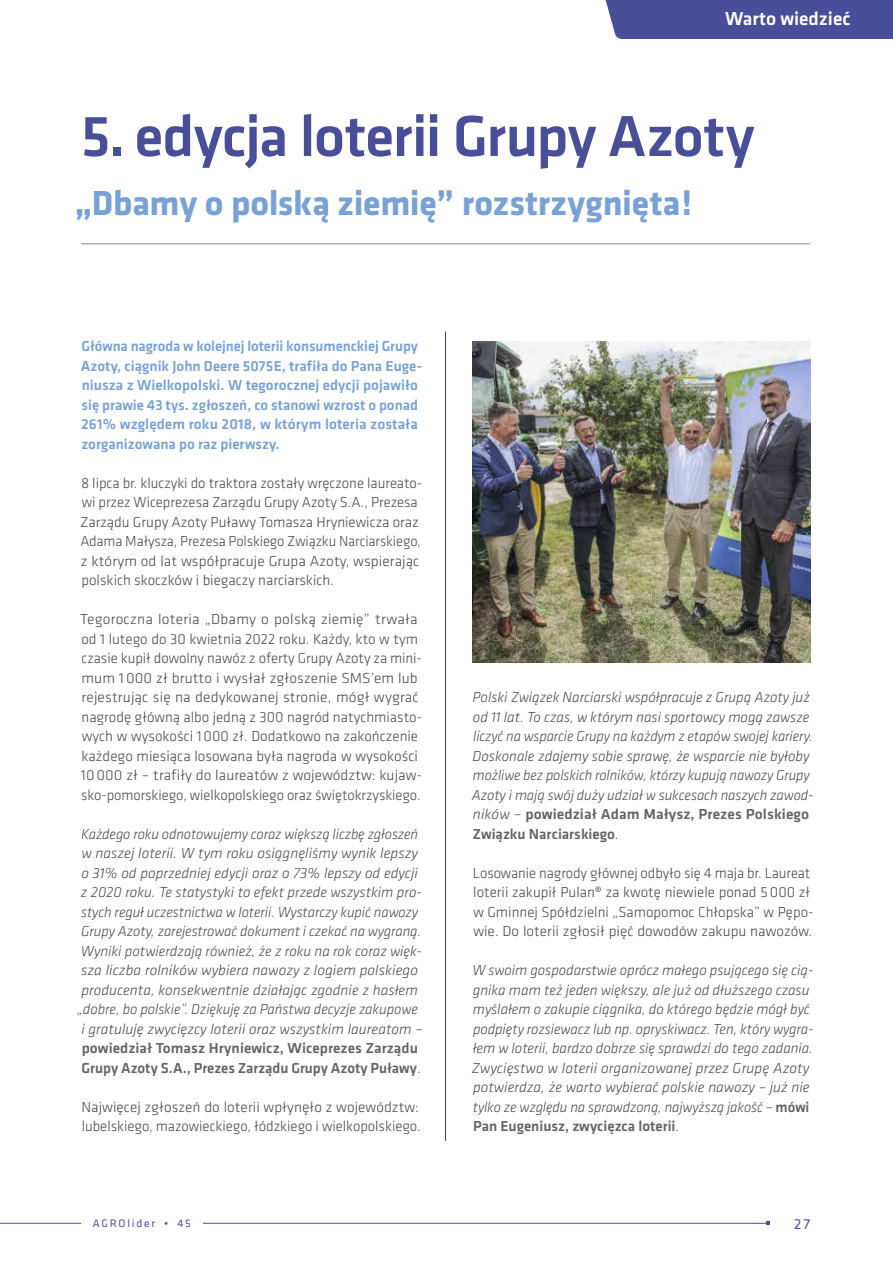
<style>
.page{position:relative;width:893px;height:1263px;background:#fff}
.page>*{position:absolute;margin:0;border:0;box-sizing:border-box;transform-origin:0 0}
.t1{font:500 60px "Klavika Basic";letter-spacing:-.015em;color:#484f98}
.t2{font:700 36px "Klavika Basic";letter-spacing:-.01em;color:#78a1d5}
.t3{font:500 19.5px "Klavika Basic";color:#fff}
.t4{font:italic 300 15px/19.5px "Klavika Basic";color:#484848}
.t5{font:300 15px/19.5px "Klavika Basic";color:#484848}
.t6{font:500 15px/19.5px "Klavika Basic";color:#78a1d5}
.t7{font:15px "Klavika Basic";color:#484f98}
.t8{font:11.25px "Klavika Basic";letter-spacing:.16em;color:#484f98}
.s1{font-style:normal}
.s2{font-weight:500;font-style:normal;color:#636363}
.s3{font-weight:400}
</style>
<div class="page">
<div style="left:605px;top:0;width:288px;height:39px;background:#484f98"></div>
<hr style="left:0;top:1223px;width:768px;height:1px;background:#484f98">
<div style="left:81px;top:1209px;width:122px;height:20px;background:#fff"></div>
<hr style="left:81px;top:243px;width:729px;height:1px;background:#939393">
<hr style="left:445px;top:332px;width:1px;height:809px;background:#484848">
<img style="left:472px;top:341px;width:338px;height:322px">
<h3 class="t3" style="left:725px;top:5px;width:127px">Warto wiedzieć</h3>
<h1 class="t1" style="left:81px;top:96px;width:675px">5. edycja loterii Grupy Azoty</h1>
<h2 class="t2" style="left:75px;top:177px;width:619px">„Dbamy o polską ziemię” rozstrzygnięta!</h2>
<p class="t6" style="left:81px;top:336px;width:343px">Główna nagroda w kolejnej loterii konsumenckiej Grupy Azoty, ciągnik John Deere 5075E, trafiła do Pana Euge&shy;niusza z Wielkopolski. W tegorocznej edycji pojawiło się prawie 43 tys. zgłoszeń, co stanowi wzrost o ponad 261% względem roku 2018, w którym loteria została zorganizowana po raz pierwszy.</p>
<p class="t5" style="left:80px;top:473px;width:343px">8 lipca br. kluczyki do traktora zostały wręczone laureato&shy;wi przez Wiceprezesa Zarządu Grupy Azoty S.A., Prezesa Zarządu Grupy Azoty Puławy Tomasza Hryniewicza oraz Adama Małysza, Prezesa Polskiego Związku Narciarskiego, z którym od lat współpracuje Grupa Azoty, wspierając polskich skoczków i biegaczy narciarskich.</p>
<p class="t5" style="left:80px;top:609px;width:344px">Tegoroczna loteria „Dbamy o polską ziemię” trwała od 1 lutego do 30 kwietnia 2022 roku. Każdy, kto w tym czasie kupił dowolny nawóz z oferty Grupy Azoty za mini&shy;mum 1000 zł brutto i wysłał zgłoszenie SMS’em lub rejestrując się na dedykowanej stronie, mógł wygrać nagrodę główną albo jedną z 300 nagród natychmiasto&shy;wych w wysokości 1000 zł. Dodatkowo na zakończenie każdego miesiąca losowana była nagroda w wysokości 10000 zł – trafiły do laureatów z województw: kujaw&shy;sko-pomorskiego, wielkopolskiego oraz świętokrzyskiego.</p>
<p class="t4" style="left:77px;top:824px;width:347px;text-align:center">Każdego roku odnotowujemy coraz większą liczbę zgłoszeń w naszej loterii. W tym roku osiągnęliśmy wynik lepszy o 31% od poprzedniej edycji oraz o 73% lepszy od edycji z 2020 roku. Te statystyki to efekt przede wszystkim pro&shy;stych reguł uczestnictwa w loterii. Wystarczy kupić nawozy Grupy Azoty, zarejestrować dokument i czekać na wygraną.<br>Wyniki potwierdzają również, że z roku na rok coraz więk&shy;sza liczba rolników wybiera nawozy z logiem polskiego producenta, konsekwentnie działając zgodnie z hasłem „dobre, bo polskie”. Dziękuję za Państwa decyzje zakupowe i gratuluję zwycięzcy loterii oraz wszystkim laureatom <span class="s1">– </span><span class="s2">powiedział Tomasz Hryniewicz, Wiceprezes Zarządu Grupy Azoty S.A., Prezes Zarządu Grupy Azoty Puławy</span><span class="s1">.</span></p>
<p class="t5" style="left:81px;top:1097px;width:341px">Najwięcej zgłoszeń do loterii wpłynęło z województw: lubelskiego, mazowieckiego, łódzkiego i wielkopolskiego.</p>
<p class="t4" style="left:472px;top:687px;width:343px">Polski Związek Narciarski współpracuje z Grupą Azoty już od 11 lat. To czas, w którym nasi sportowcy mogą zawsze liczyć na wsparcie Grupy na każdym z etapów swojej kariery.<br>Doskonale zdajemy sobie sprawę, że wsparcie nie byłoby możliwe bez polskich rolników, którzy kupują nawozy Grupy Azoty i mają swój duży udział w sukcesach naszych zawod&shy;ników <span class="s1">–</span> <span class="s2">powiedział Adam Małysz, Prezes Polskiego Związku Narciarskiego</span><span class="s1">.</span></p>
<p class="t5" style="left:473px;top:863px;width:342px">Losowanie nagrody głównej odbyło się 4 maja br. Laureat loterii zakupił Pulan<span class="s3">®</span> za kwotę niewiele ponad 5 000 zł w Gminnej Spółdzielni „Samopomoc Chłopska” w Pępo&shy;wie. Do loterii zgłosił pięć dowodów zakupu nawozów.</p>
<p class="t4" style="left:471px;top:960px;width:344px">W swoim gospodarstwie oprócz małego psującego się cią&shy;gnika mam też jeden większy, ale już od dłuższego czasu myślałem o zakupie ciągnika, do którego będzie mógł być podpięty rozsiewacz lub np. opryskiwacz. Ten, który wygra&shy;łem w loterii, bardzo dobrze się sprawdzi do tego zadania.<br>Zwycięstwo w loterii organizowanej przez Grupę Azoty potwierdza, że warto wybierać polskie nawozy – już nie tylko ze względu na sprawdzoną, najwyższą jakość – <span class="s2">mówi Pan Eugeniusz, zwycięzca loterii</span><span class="s1">.</span></p>
<p class="t8" style="left:93px;top:1216px;width:99px">AGROlider • 45</p>
<p class="t7" style="left:794px;top:1214px;width:17px">27</p>
</div>
